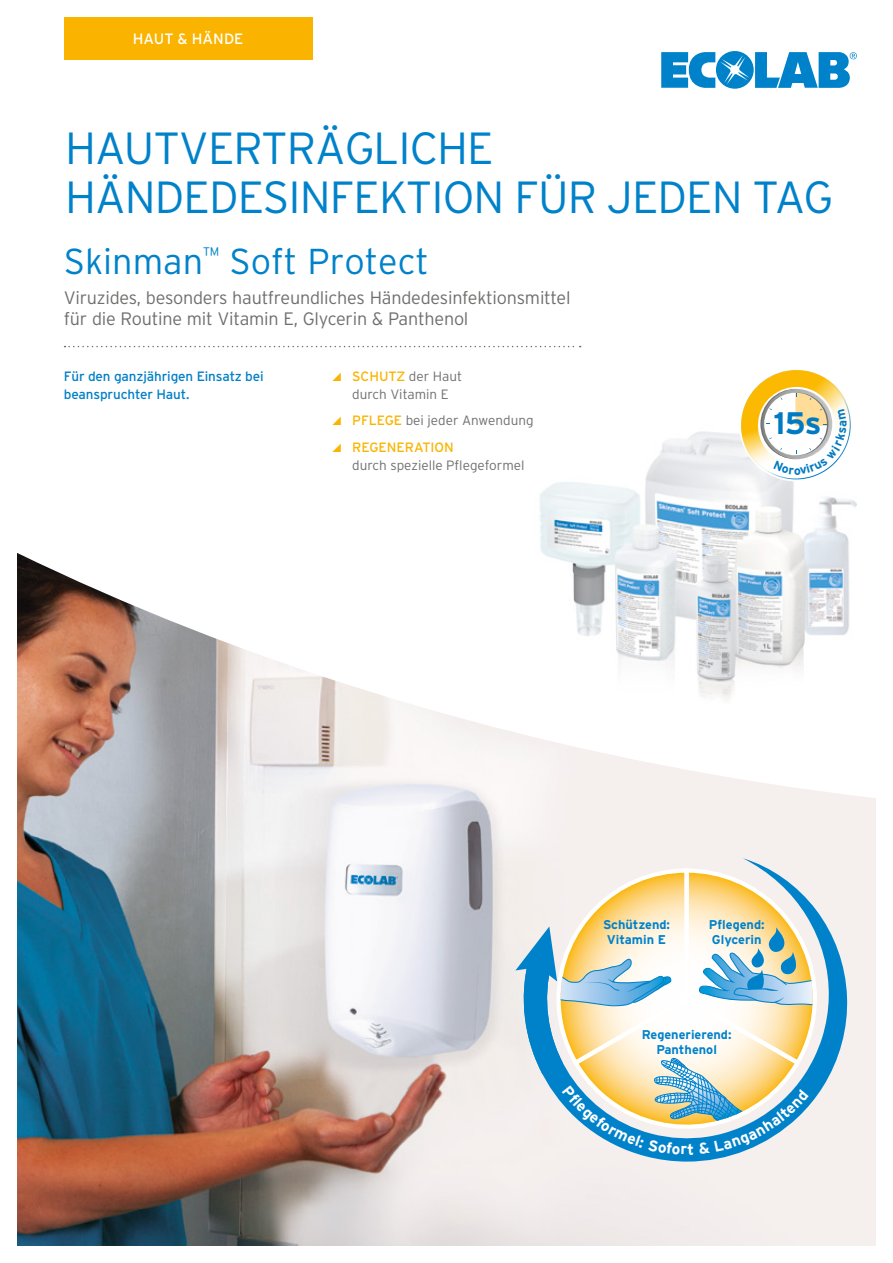
<style>
.page{position:relative;width:893px;height:1263px;background:#fff}
.page>*{position:absolute;margin:0;border:0;box-sizing:border-box;transform-origin:0 0}
.Headline_Titel{font:300 45px/49.5px "Interstate";letter-spacing:-.02em;color:#0082ca}
.Produktname{font:300 36px "Interstate";color:#0082ca}
.t1{font:700 31.05px "Interstate";color:#007ac2}
.Produktname-2{font:300 18px/21.6px "Interstate";letter-spacing:-.01em;color:#6f6f6e}
.Kategorie{font:15px "Interstate";color:#fff}
.t2{font:300 13.5px/18px "Interstate";color:#6f6f6e;text-align:center}
.Blue_Introduction_Co{font:13.5px/18px "Interstate";letter-spacing:-.01em;color:#007fc7}
.t3{font:700 12.75px/15.3px "Interstate";color:#0082ca;text-align:center}
.s1{color:#fab400}
.s2{font-weight:400;color:#fab400}
</style>
<div class="page">
<img style="left:17px;top:553px;width:859px;height:693px">
<svg style="left:661px;top:51px;width:196px;height:38px"></svg>
<svg style="left:506px;top:858px;width:342px;height:303px;fill:#f5f0ed"></svg>
<img style="left:535px;top:431px;width:322px;height:284px">
<div style="left:64px;top:17px;width:249px;height:43px;background:#fab400"></div>
<svg style="left:65px;top:346px;width:516px;height:1px"></svg>
<svg style="left:515px;top:866px;width:304px;height:289px"></svg>
<svg style="left:736px;top:370px;width:121px;height:106px"></svg>
<p class="Kategorie" style="left:133px;top:30px;width:112px">HAUT &amp; HÄNDE</p>
<p class="Headline_Titel" style="left:65px;top:123px;width:770px">HAUTVERTRÄGLICHE<br>HÄNDEDESINFEKTION FÜR JEDEN TAG</p>
<p class="Produktname" style="left:64px;top:241px;width:367px">Skinman<sup>™</sup> Soft Protect</p>
<p class="Produktname-2" style="left:64px;top:286px;width:508px">Viruzides, besonders hautfreundliches Händedesinfektionsmittel für die Routine mit Vitamin E, Glycerin &amp; Panthenol</p>
<p class="Blue_Introduction_Co" style="left:64px;top:367px;width:201px">Für den ganzjährigen Einsatz bei beanspruchter Haut.</p>
<p class="t2" style="left:331px;top:367px;width:133px"><span class="s1">◢</span> <span class="s2">SCHUTZ</span> der Haut durch Vitamin E</p>
<p class="t2" style="left:331px;top:411px;width:204px"><span class="s1">◢</span> <span class="s2">PFLEGE</span> bei jeder Anwendung</p>
<p class="t2" style="left:352px;top:438px;width:174px;text-align:left;text-indent:-21px"><span class="s1">◢</span> <span class="s2">REGENERATION<br></span>durch spezielle Pflegeformel</p>
<p class="t1" style="left:774px;top:406px;width:49px">15s</p>
<p class="t3" style="left:603px;top:916px;width:69px">Schützend:<br>Vitamin E</p>
<p class="t3" style="left:709px;top:916px;width:57px;text-align:left">Pflegend:<br>Glycerin</p>
<p class="t3" style="left:642px;top:1026px;width:91px">Regenerierend:<br>Panthenol</p>
</div>
